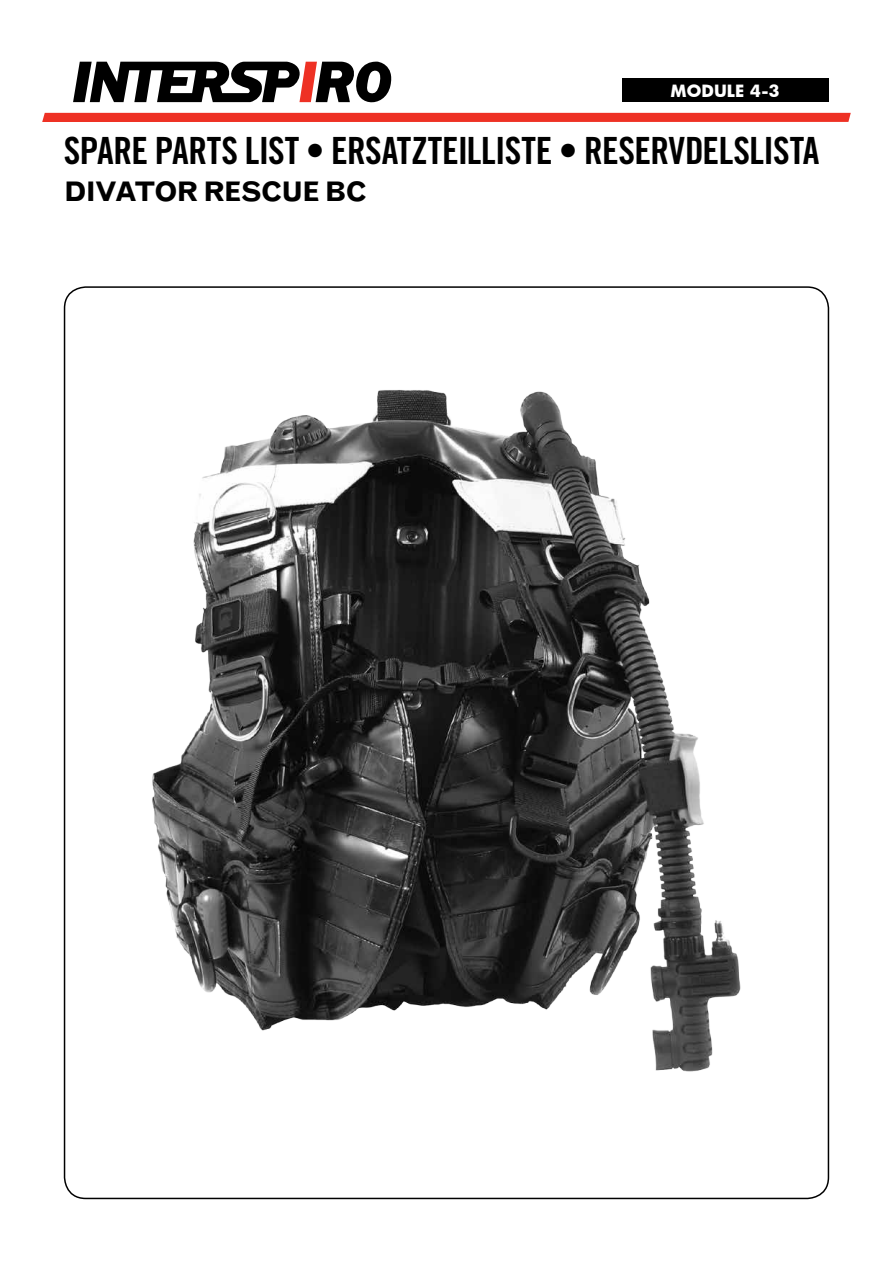
<style>
.page{position:relative;width:893px;height:1263px;background:#fff}
.page>*{position:absolute;margin:0;border:0;box-sizing:border-box;transform-origin:0 0}
.t1{font:37.5px "Trade Gothic Bold Cond Twenty";letter-spacing:-.015em;color:#000}
.t2{font:700 27px "Grotesque";letter-spacing:-.045em;color:#000}
.t3{font:700 16.5px "Futura";color:#fff}
</style>
<div class="page">
<img style="left:152px;top:390px;width:589px;height:682px">
<svg style="left:42px;top:61px;width:809px;height:61px"></svg>
<div style="left:622px;top:79px;width:207px;height:23px;background:#000"></div>
<p class="t3" style="left:671px;top:79px;width:111px">MODULE 4-3</p>
<p class="t1" style="left:64px;top:128px;width:757px">SPARE PARTS LIST • ERSATZTEILLISTE • RESERVDELSLISTA</p>
<p class="t2" style="left:64px;top:175px;width:305px">DIVATOR RESCUE BC</p>
</div>
